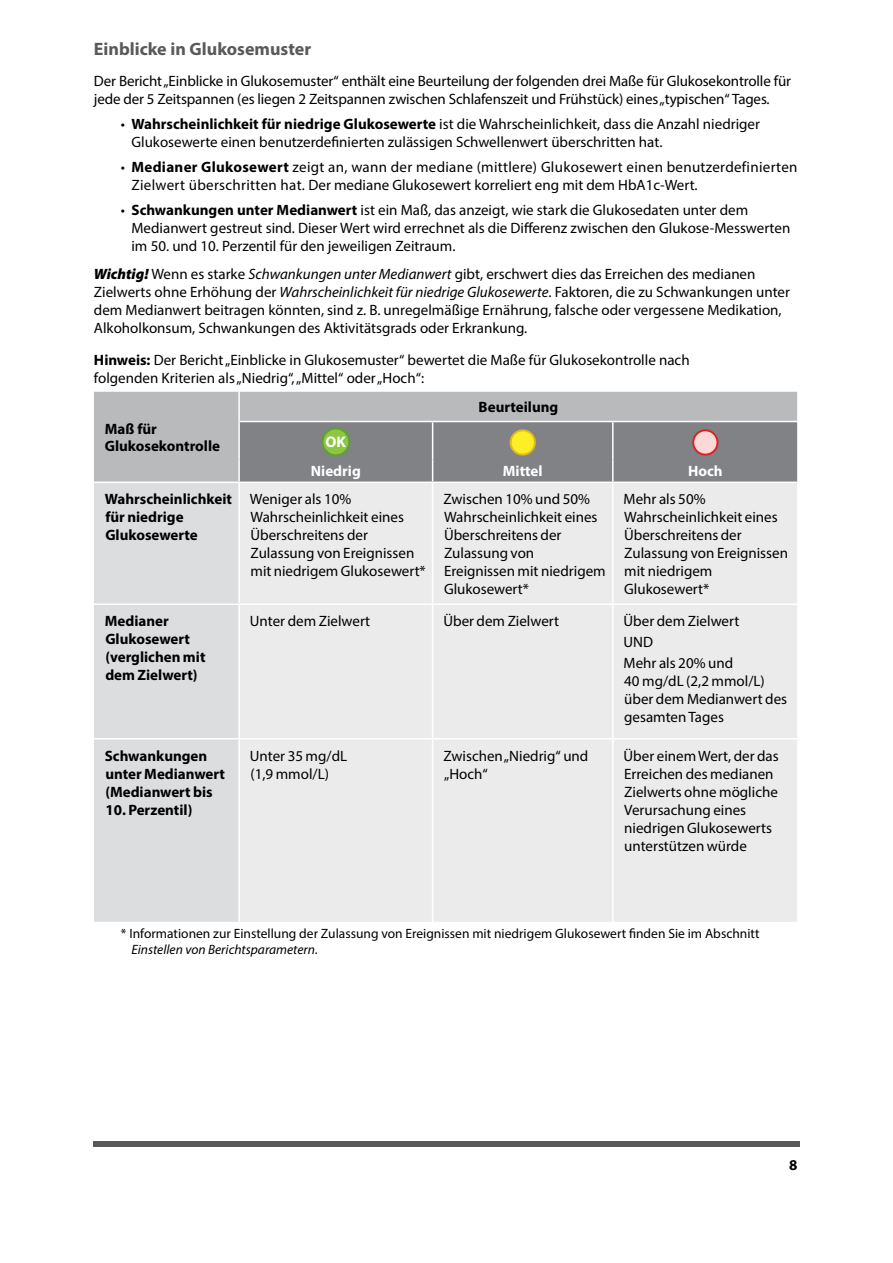
<style>
.page{position:relative;width:893px;height:1263px;background:#fff}
.page>*{position:absolute;margin:0;border:0;box-sizing:border-box;transform-origin:0 0}
.t1{font:700 18px "Myriad Pro";color:#58595b}
.t2{font:700 15.45px "Myriad Pro";color:#fff}
.t3{font:15px/18px "Myriad Pro";color:#000}
.t4{font:700 15px/18px "Myriad Pro";color:#000}
.t5{font:15px/18px "Myriad Pro";letter-spacing:.02em;color:#000}
.t6{font:700 15px "Myriad Pro";color:#fff}
.t7{font:13.5px/15.8px "Myriad Pro";color:#000}
.s1{font-weight:700}
.s2{font-weight:900;font-style:italic}
.s3{font-style:italic}
</style>
<div class="page">
<div style="left:93px;top:1141px;width:707px;height:6px;background:#58595b"></div>
<div style="left:94px;top:392px;width:703px;height:89px;background:#b8babc"></div>
<div style="left:94px;top:483px;width:144px;height:439px;background:#dcddde"></div>
<div style="left:240px;top:483px;width:557px;height:439px;background:#ebebec"></div>
<hr style="left:238px;top:392px;width:2px;height:29px;background:#fff">
<hr style="left:238px;top:421px;width:195px;height:1px;background:#fff">
<hr style="left:238px;top:422px;width:2px;height:38px;background:#fff">
<hr style="left:238px;top:460px;width:2px;height:21px;background:#fff">
<div style="left:239px;top:421px;width:558px;height:60px;background:#808285"></div>
<hr style="left:612px;top:460px;width:2px;height:21px;background:#fff">
<hr style="left:432px;top:605px;width:1px;height:133px;background:#fff">
<hr style="left:612px;top:605px;width:2px;height:133px;background:#fff">
<hr style="left:94px;top:738px;width:145px;height:1px;background:#fff">
<hr style="left:239px;top:738px;width:194px;height:1px;background:#fff">
<hr style="left:433px;top:738px;width:180px;height:1px;background:#fff">
<hr style="left:432px;top:739px;width:1px;height:183px;background:#fff">
<hr style="left:613px;top:738px;width:184px;height:1px;background:#fff">
<hr style="left:612px;top:739px;width:2px;height:183px;background:#fff">
<hr style="left:432px;top:483px;width:1px;height:120px;background:#fff">
<hr style="left:612px;top:483px;width:2px;height:120px;background:#fff">
<hr style="left:94px;top:603px;width:145px;height:2px;background:#fff">
<hr style="left:239px;top:603px;width:194px;height:2px;background:#fff">
<hr style="left:433px;top:603px;width:180px;height:2px;background:#fff">
<hr style="left:613px;top:603px;width:184px;height:2px;background:#fff">
<div style="left:322px;top:428px;width:27px;height:27px;background:#8dc63f;border-radius:50%"></div>
<div style="left:321px;top:427px;width:29px;height:29px;border:2px solid #5fa038;border-radius:50%"></div>
<div style="left:511px;top:430px;width:24px;height:25px;background:#fdee26;border-radius:50%"></div>
<div style="left:510px;top:429px;width:26px;height:27px;border:2px solid #deb825;border-radius:50%"></div>
<div style="left:693px;top:430px;width:24px;height:25px;background:#fcd8d7;border-radius:50%"></div>
<div style="left:692px;top:429px;width:26px;height:27px;border:2px solid #de1f26;border-radius:50%"></div>
<p class="t1" style="left:94px;top:37px;width:219px">Einblicke in Glukosemuster</p>
<p class="t3" style="left:94px;top:72px;width:699px">Der Bericht „Einblicke in Glukosemuster“ enthält eine Beurteilung der folgenden drei Maße für Glukosekontrolle für jede der 5 Zeitspannen (es liegen 2 Zeitspannen zwischen Schlafenszeit und Frühstück) eines „typischen“ Tages.</p>
<p class="t3" style="left:131px;top:115px;width:630px;text-indent:-10px">• <span class="s1">Wahrscheinlichkeit für niedrige Glukosewerte</span> ist die Wahrscheinlichkeit, dass die Anzahl niedriger<br>Glukosewerte einen benutzerdefinierten zulässigen Schwellenwert überschritten hat.</p>
<p class="t5" style="left:131px;top:157px;width:668px;text-indent:-10px">• <span class="s1">Medianer Glukosewert</span> zeigt an, wann der mediane (mittlere) Glukosewert einen benutzerdefinierten<br>Zielwert überschritten hat. Der mediane Glukosewert korreliert eng mit dem HbA1c-Wert.</p>
<p class="t3" style="left:131px;top:200px;width:660px;text-indent:-10px">• <span class="s1">Schwankungen unter Medianwert</span> ist ein Maß, das anzeigt, wie stark die Glukosedaten unter dem<br>Medianwert gestreut sind. Dieser Wert wird errechnet als die Differenz zwischen den Glukose-Messwerten im 50. und 10. Perzentil für den jeweiligen Zeitraum.</p>
<p class="t3" style="left:94px;top:265px;width:698px"><span class="s2">Wichtig!</span> Wenn es starke <span class="s3">Schwankungen unter Medianwert</span> gibt, erschwert dies das Erreichen des medianen Zielwerts ohne Erhöhung der <span class="s3">Wahrscheinlichkeit für niedrige Glukosewerte</span>. Faktoren, die zu Schwankungen unter dem Medianwert beitragen könnten, sind z. B. unregelmäßige Ernährung, falsche oder vergessene Medikation, Alkoholkonsum, Schwankungen des Aktivitätsgrads oder Erkrankung.</p>
<p class="t3" style="left:94px;top:351px;width:597px"><span class="s1">Hinweis:</span> Der Bericht „Einblicke in Glukosemuster“ bewertet die Maße für Glukosekontrolle nach folgenden Kriterien als „Niedrig“, „Mittel“ oder „Hoch“:</p>
<p class="t4" style="left:105px;top:420px;width:117px;line-height:16.5px">Maß für<br>Glukosekontrolle</p>
<p class="t4" style="left:479px;top:397px;width:81px">Beurteilung</p>
<p class="t2" style="left:326px;top:432px;width:22px">OK</p>
<p class="t6" style="left:311px;top:461px;width:51px">Niedrig</p>
<p class="t6" style="left:503px;top:461px;width:41px">Mittel</p>
<p class="t6" style="left:688px;top:461px;width:36px">Hoch</p>
<p class="t4" style="left:105px;top:490px;width:129px">Wahrscheinlichkeit für niedrige<br>Glukosewerte</p>
<p class="t3" style="left:250px;top:490px;width:177px">Weniger als 10%<br>Wahrscheinlichkeit eines<br>Überschreitens der<br>Zulassung von Ereignissen mit niedrigem Glukosewert*</p>
<p class="t3" style="left:443px;top:490px;width:164px">Zwischen 10% und 50%<br>Wahrscheinlichkeit eines<br>Überschreitens der<br>Zulassung von<br>Ereignissen mit niedrigem<br>Glukosewert*</p>
<p class="t3" style="left:624px;top:490px;width:166px">Mehr als 50%<br>Wahrscheinlichkeit eines<br>Überschreitens der<br>Zulassung von Ereignissen mit niedrigem<br>Glukosewert*</p>
<p class="t4" style="left:105px;top:612px;width:102px">Medianer<br>Glukosewert (verglichen mit dem Zielwert)</p>
<p class="t3" style="left:250px;top:612px;width:122px">Unter dem Zielwert</p>
<p class="t3" style="left:443px;top:612px;width:117px">Über dem Zielwert</p>
<p class="t3" style="left:624px;top:610px;width:117px;line-height:21px">Über dem Zielwert<br>UND<br>Mehr als 20% und</p>
<p class="t3" style="left:624px;top:672px;width:164px">40 mg/dL (2,2 mmol/L) über dem Medianwert des gesamten Tages</p>
<p class="t4" style="left:105px;top:746px;width:122px">Schwankungen unter Medianwert (Medianwert bis</p>
<p class="t4" style="left:105px;top:800px;width:89px">10. Perzentil)</p>
<p class="t3" style="left:250px;top:746px;width:99px">Unter 35 mg/dL (1,9 mmol/L)</p>
<p class="t3" style="left:443px;top:746px;width:146px">Zwischen „Niedrig“ und „Hoch“</p>
<p class="t3" style="left:624px;top:746px;width:157px">Über einem Wert, der das<br>Erreichen des medianen<br>Zielwerts ohne mögliche<br>Verursachung eines niedrigen Glukosewerts unterstützen würde</p>
<p class="t7" style="left:131px;top:926px;width:629px;text-indent:-11px">* Informationen zur Einstellung der Zulassung von Ereignissen mit niedrigem Glukosewert finden Sie im Abschnitt<br><span class="s3">Einstellen von Berichtsparametern</span>.</p>
<p class="t4" style="left:789px;top:1155px;width:10px">8</p>
</div>
